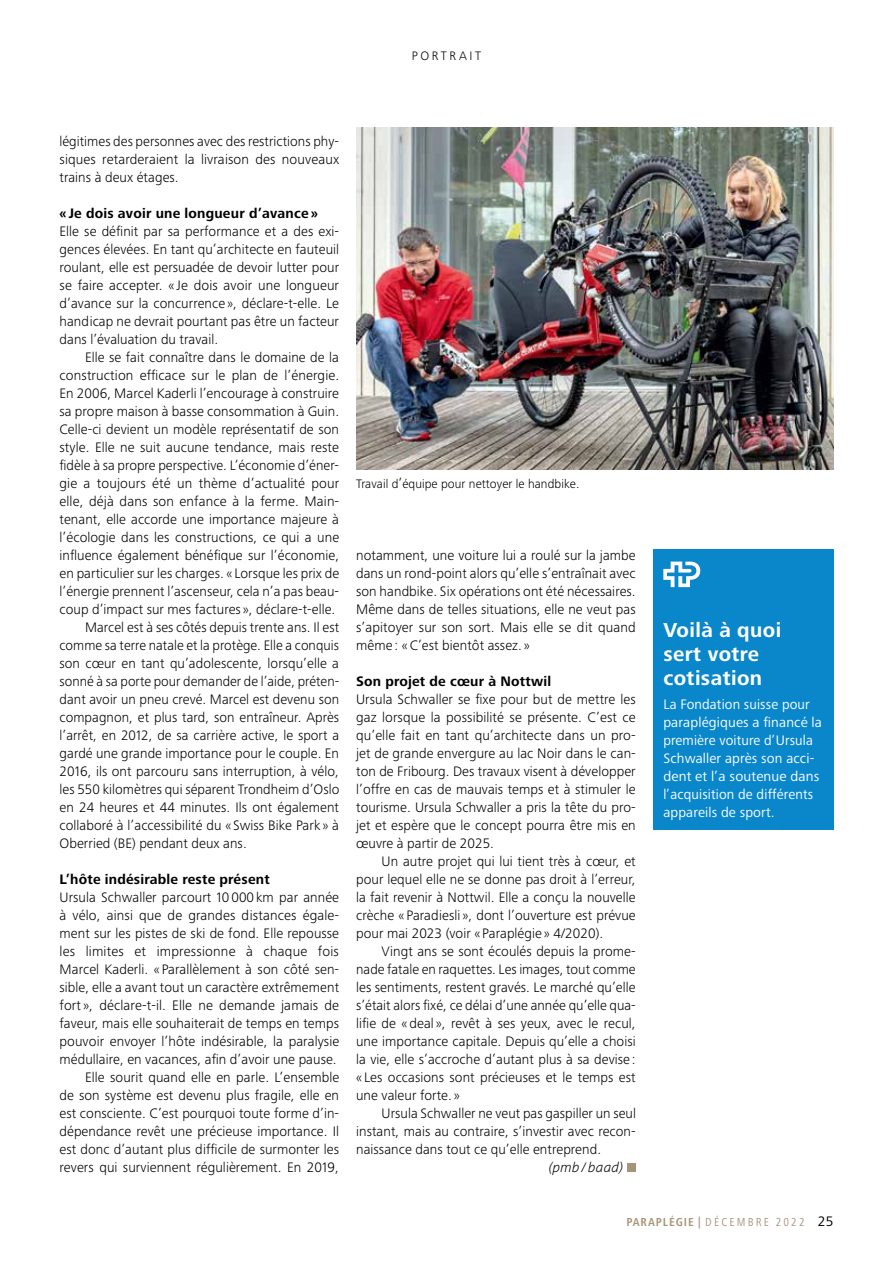
<style>
.page{position:relative;width:893px;height:1263px;background:#fff}
.page>*{position:absolute;margin:0;border:0;box-sizing:border-box;transform-origin:0 0}
.t1{font:700 21px/24px "Frutiger Next Pro";letter-spacing:.02em;color:#fff}
.t2{font:300 14.25px/18px "Frutiger Next Pro";letter-spacing:.005em;color:#000;text-align:justify}
.t3{font:14.25px/18px "Frutiger Next Pro";letter-spacing:.01em;color:#fff}
.t4{font:700 14.25px "Frutiger Next Pro";letter-spacing:.015em;color:#000}
.t5{font:italic 300 14.25px "Frutiger Next Pro";letter-spacing:.015em;color:#000}
.t6{font:300 12.75px "Frutiger Next Pro";letter-spacing:.005em;color:#000}
.t7{font:300 12.75px "Frutiger Next Pro";letter-spacing:.2em;color:#000}
.t8{font:condensed 12px "Frutiger Next Pro";letter-spacing:.18em;color:#a79379}
.s1{font-size:14.25px}
.s2{font-weight:700}
.s3{font-stretch:normal;font-size:14.25px;color:#000}
</style>
<div class="page">
<img style="left:356px;top:128px;width:477px;height:342px">
<div style="left:653px;top:549px;width:180px;height:281px;background:#0987ca"></div>
<svg style="left:663px;top:562px;width:37px;height:25px"></svg>
<div style="left:627px;top:1163px;width:9px;height:9px;background:#a79379"></div>
<p class="t7" style="left:412px;top:48px;width:71px">PORTRAIT</p>
<p class="t2" style="left:60px;top:132px;width:281px">légitimes des personnes avec des restrictions phy&shy;siques retarderaient la livraison des nouveaux trains à deux étages.</p>
<p class="t4" style="left:60px;top:205px;width:260px">« Je dois avoir une longueur d’avance »</p>
<p class="t2" style="left:60px;top:222px;width:281px">Elle se définit par sa performance et a des exi&shy;gences élevées. En tant qu’architecte en fauteuil roulant, elle est persuadée de devoir lutter pour se faire accepter. « Je dois avoir une longueur d’avance sur la concurrence », déclare-t-elle. Le handicap ne devrait pourtant pas être un facteur dans l’évaluation du travail.</p>
<p class="t2" style="left:85px;top:348px;width:256px">Elle se fait connaître dans le domaine de la</p>
<p class="t2" style="left:60px;top:366px;width:281px">construction efficace sur le plan de l’énergie.</p>
<p class="t2" style="left:60px;top:384px;width:281px">En 2006, Marcel Kaderli l’encourage à construire</p>
<p class="t2" style="left:60px;top:402px;width:281px">sa propre maison à basse consommation à Guin.</p>
<p class="t2" style="left:60px;top:420px;width:281px">Celle-ci devient un modèle représentatif de son</p>
<p class="t2" style="left:60px;top:438px;width:281px">style. Elle ne suit aucune tendance, mais reste</p>
<p class="t2" style="left:60px;top:456px;width:281px">fidèle à sa propre perspective. L’économie d’éner-</p>
<p class="t2" style="left:60px;top:474px;width:281px">gie a toujours été un thème d’actualité pour</p>
<p class="t2" style="left:60px;top:492px;width:281px">elle, déjà dans son enfance à la ferme. Main-</p>
<p class="t2" style="left:60px;top:510px;width:281px">tenant, elle accorde une importance majeure à</p>
<p class="t2" style="left:60px;top:528px;width:281px">l’écologie dans les constructions, ce qui a une</p>
<p class="t2" style="left:60px;top:546px;width:281px">influence également bénéfique sur l’économie,</p>
<p class="t2" style="left:60px;top:564px;width:281px">en particulier sur les charges. « Lorsque les prix de</p>
<p class="t2" style="left:60px;top:582px;width:281px">l’énergie prennent l’ascenseur, cela n’a pas beau-</p>
<p class="t2" style="left:60px;top:600px;width:277px">coup d’impact sur mes factures », déclare-t-elle.</p>
<p class="t2" style="left:85px;top:618px;width:256px">Marcel est à ses côtés depuis trente ans. Il est</p>
<p class="t2" style="left:60px;top:636px;width:281px">comme sa terre natale et la protège. Elle a conquis</p>
<p class="t2" style="left:60px;top:654px;width:281px">son cœur en tant qu’adolescente, lorsqu’elle a</p>
<p class="t2" style="left:60px;top:672px;width:281px">sonné à sa porte pour demander de l’aide, préten-</p>
<p class="t2" style="left:60px;top:690px;width:281px">dant avoir un pneu crevé. Marcel est devenu son</p>
<p class="t2" style="left:60px;top:708px;width:281px">compagnon, et plus tard, son entraîneur. Après</p>
<p class="t2" style="left:60px;top:726px;width:281px">l’arrêt, en 2012, de sa carrière active, le sport a</p>
<p class="t2" style="left:60px;top:744px;width:281px">gardé une grande importance pour le couple. En</p>
<p class="t2" style="left:60px;top:762px;width:281px">2016, ils ont parcouru sans interruption, à vélo,</p>
<p class="t2" style="left:60px;top:780px;width:281px">les 550 kilomètres qui séparent Trondheim d’Oslo</p>
<p class="t2" style="left:60px;top:798px;width:281px">en 24 heures et 44 minutes. Ils ont également</p>
<p class="t2" style="left:60px;top:816px;width:281px">collaboré à l’accessibilité du « Swiss Bike Park » à</p>
<p class="t2" style="left:60px;top:834px;width:189px">Oberried (BE) pendant deux ans.</p>
<p class="t4" style="left:60px;top:871px;width:212px">L’hôte indésirable reste présent</p>
<p class="t2" style="left:60px;top:888px;width:281px;text-align:right">Ursula Schwaller parcourt 10 000 km par année à vélo, ainsi que de grandes distances égale&shy;ment sur les pistes de ski de fond. Elle repousse les limites et impressionne à chaque fois Marcel Kaderli. « Parallèlement à son côté sen&shy;sible, elle a avant tout un caractère extrêmement fort », déclare-t-il. Elle ne demande jamais de faveur, mais elle souhaiterait de temps en temps pouvoir envoyer l’hôte indésirable, la paralysie médullaire, en vacances, afin d’avoir une pause.<br>Elle sourit quand elle en parle. L’ensemble<br>de son système est devenu plus fragile, elle en est consciente. C’est pourquoi toute forme d’in&shy;dépendance revêt une précieuse importance. Il est donc d’autant plus difficile de surmonter les revers qui surviennent régulièrement. En 2019,</p>
<p class="t6" style="left:356px;top:477px;width:225px">Travail d<span class="s1">’</span>équipe pour nettoyer le handbike.</p>
<p class="t2" style="left:356px;top:546px;width:281px">notamment, une voiture lui a roulé sur la jambe dans un rond-point alors qu’elle s’entraînait avec son handbike. Six opérations ont été nécessaires.<br>Même dans de telles situations, elle ne veut pas s’apitoyer sur son sort. Mais elle se dit quand même : «C’est bientôt assez. »</p>
<p class="t4" style="left:356px;top:673px;width:196px">Son projet de cœur à Nottwil</p>
<p class="t2" style="left:356px;top:690px;width:281px">Ursula Schwaller se fixe pour but de mettre les gaz lorsque la possibilité se présente. C’est ce qu’elle fait en tant qu’architecte dans un pro&shy;jet de grande envergure au lac Noir dans le can&shy;ton de Fribourg. Des travaux visent à développer l’offre en cas de mauvais temps et à stimuler le tourisme. Ursula Schwaller a pris la tête du pro&shy;jet et espère que le concept pourra être mis en œuvre à partir de 2025.</p>
<p class="t2" style="left:356px;top:852px;width:281px;text-indent:26px">Un autre projet qui lui tient très à cœur, et pour lequel elle ne se donne pas droit à l’erreur, la fait revenir à Nottwil. Elle a conçu la nouvelle crèche « Paradiesli », dont l’ouverture est prévue pour mai 2023 (voir « Paraplégie » 4/2020).</p>
<p class="t2" style="left:356px;top:942px;width:281px;text-indent:26px">Vingt ans se sont écoulés depuis la prome&shy;nade fatale en raquettes. Les images, tout comme les sentiments, restent gravés. Le marché qu’elle s’était alors fixé, ce délai d’une année qu’elle qua&shy;lifie de « deal », revêt à ses yeux, avec le recul, une importance capitale. Depuis qu’elle a choisi la vie, elle s’accroche d’autant plus à sa devise : « Les occasions sont précieuses et le temps est une valeur forte. »</p>
<p class="t2" style="left:356px;top:1104px;width:281px;text-indent:26px">Ursula Schwaller ne veut pas gaspiller un seul instant, mais au contraire, s’investir avec recon&shy;naissance dans tout ce qu’elle entreprend.</p>
<p class="t5" style="left:549px;top:1159px;width:76px">(pmb / baad)</p>
<h1 class="t1" style="left:663px;top:617px;width:119px">Voilà à quoi sert votre cotisation</h1>
<p class="t3" style="left:663px;top:695px;width:160px">La Fondation suisse pour paraplégiques a financé la première voiture d’Ursula<br>Schwaller après son acci&shy;dent et l’a soutenue dans l’acquisition de différents appareils de sport.</p>
<p class="t8" style="left:626px;top:1215px;width:209px"><span class="s2">PARAPLÉGIE |</span> DÉCEMBRE 2022 <span class="s3">25</span></p>
</div>
